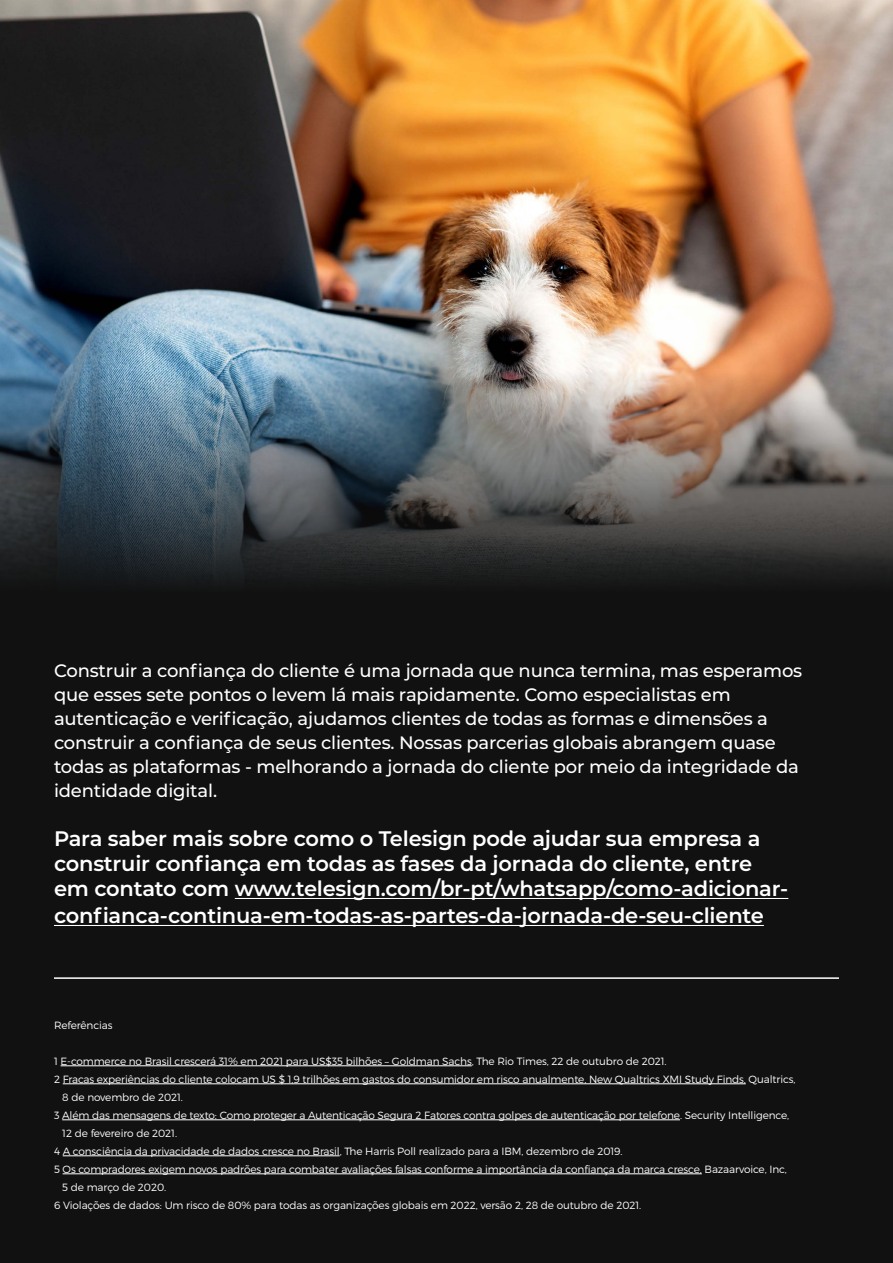
<style>
.page{position:relative;width:893px;height:1263px;background:#fff}
.page>*{position:absolute;margin:0;border:0;box-sizing:border-box;transform-origin:0 0}
.t1{font:600 21px/25.8px "Montserrat";letter-spacing:-.01em;color:#fff}
.t2{font:500 18px/24px "Montserrat";letter-spacing:-.01em;color:#fff}
.t3{font:300 10.5px "Montserrat";letter-spacing:-.01em;color:#fff}
</style>
<div class="page">
<img style="left:0;top:0;width:893px;height:305px">
<div style="left:0;top:631px;width:893px;height:632px;background:#111"></div>
<img style="left:0;top:305px;width:893px;height:326px">
<hr style="left:235px;top:898px;width:553px;height:1px;background:#fff">
<hr style="left:54px;top:925px;width:710px;height:1px;background:#fff">
<hr style="left:61px;top:1065px;width:411px;height:1px;background:#fff">
<hr style="left:63px;top:1083px;width:683px;height:1px;background:#fff">
<hr style="left:62px;top:1119px;width:618px;height:1px;background:#fff">
<hr style="left:63px;top:1155px;width:277px;height:1px;background:#fff">
<hr style="left:63px;top:1173px;width:639px;height:1px;background:#fff">
<hr style="left:54px;top:977px;width:785px;height:2px;background:#fff">
<p class="t2" style="left:54px;top:658px;width:750px">Construir a confiança do cliente é uma jornada que nunca termina, mas esperamos que esses sete pontos o levem lá mais rapidamente. Como especialistas em autenticação e verificação, ajudamos clientes de todas as formas e dimensões a construir a confiança de seus clientes. Nossas parcerias globais abrangem quase todas as plataformas - melhorando a jornada do cliente por meio da integridade da identidade digital.</p>
<p class="t1" style="left:54px;top:825px;width:736px">Para saber mais sobre como o Telesign pode ajudar sua empresa a construir confiança em todas as fases da jornada do cliente, entre em contato com www.telesign.com/br-pt/whatsapp/como-adicionar&shy;confianca-continua-em-todas-as-partes-da-jornada-de-seu-cliente</p>
<p class="t3" style="left:54px;top:1018px;width:60px">Referências</p>
<p class="t3" style="left:54px;top:1054px;width:614px">1 E-commerce no Brasil crescerá 31% em 2021 para US$35 bilhões – Goldman Sachs, The Rio Times, 22 de outubro de 2021.</p>
<p class="t3" style="left:54px;top:1072px;width:743px">2 Fracas experiências do cliente colocam US $ 1,9 trilhões em gastos do consumidor em risco anualmente, New Qualtrics XMI Study Finds, Qualtrics,</p>
<p class="t3" style="left:62px;top:1090px;width:122px">8 de novembro de 2021.</p>
<p class="t3" style="left:54px;top:1108px;width:737px">3 Além das mensagens de texto: Como proteger a Autenticação Segura 2 Fatores contra golpes de autenticação por telefone. Security Intelligence,</p>
<p class="t3" style="left:62px;top:1126px;width:116px">12 de fevereiro de 2021.</p>
<p class="t3" style="left:54px;top:1144px;width:570px">4 A consciência da privacidade de dados cresce no Brasil, The Harris Poll realizado para a IBM, dezembro de 2019.</p>
<p class="t3" style="left:54px;top:1162px;width:734px">5 Os compradores exigem novos padrões para combater avaliações falsas conforme a importância da confiança da marca cresce, Bazaarvoice, Inc,</p>
<p class="t3" style="left:62px;top:1180px;width:105px">5 de março de 2020.</p>
<p class="t3" style="left:54px;top:1198px;width:589px">6 Violações de dados: Um risco de 80% para todas as organizações globais em 2022, versão 2, 28 de outubro de 2021.</p>
</div>
